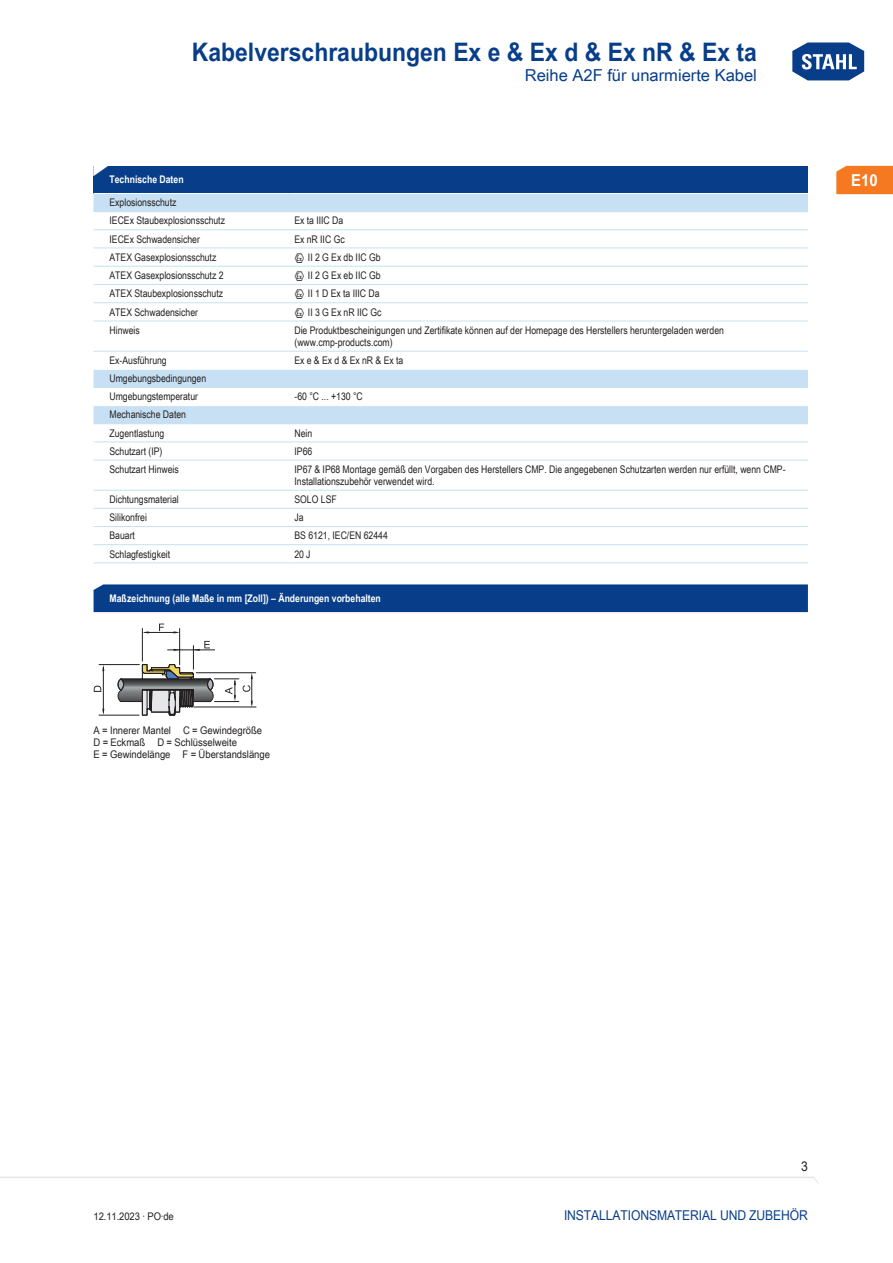
<style>
.page{position:relative;width:893px;height:1263px;background:#fff}
.page>*{position:absolute;margin:0;border:0;box-sizing:border-box;transform-origin:0 0}
.t1{font:700 25.5px "Arial Unicode MS";color:#083e89;scale:.9 1}
.TabHeader1stColumn{font:700 24px "Arial Unicode MS";color:#fff;scale:1.45 1}
.t2{font:16.5px "Arial Unicode MS";color:#083e89}
.t3{font:700 16.5px "Arial Unicode MS";color:#fff;scale:.9 1}
.t4{font:13.5px "Arial Unicode MS";letter-spacing:-.01em;color:#083e89;scale:.9 1}
.t5{font:13.5px "Arial Unicode MS";color:#231f20;scale:.9 1}
.TabBodyLeft{font:10.5px/12px "Arial Unicode MS";color:#231f20;scale:.83 1}
.TabBody1stColumn{font:10.5px "Arial Unicode MS";color:#231f20;scale:.83 1}
.TabBodyLeft-2{font:10.5px/12px "Arial Unicode MS";color:#231f20;scale:.9 1}
.TabHeader1stColumn-2{font:700 10.5px "Arial Unicode MS";color:#fff;scale:.83 1}
.s1{font-family:"STAHL Sonderzeichen"}
</style>
<div class="page">
<svg style="left:792px;top:42px;width:73px;height:39px"></svg>
<svg style="left:0;top:1176px;width:818px;height:7px"></svg>
<div style="left:836px;top:166px;width:57px;height:28px;background:#f47921"></div>
<div style="left:94px;top:584px;width:714px;height:28px;background:#083e89"></div>
<div style="left:94px;top:166px;width:714px;height:27px;background:#083e89"></div>
<svg style="left:94px;top:194px;width:714px;height:229px"></svg>
<hr style="left:94px;top:211px;width:195px;height:1px;background:#c7e0f3">
<hr style="left:289px;top:211px;width:519px;height:1px;background:#c7e0f3">
<hr style="left:94px;top:229px;width:195px;height:1px;background:#c7e0f3">
<hr style="left:289px;top:229px;width:519px;height:1px;background:#c7e0f3">
<hr style="left:94px;top:248px;width:195px;height:1px;background:#c7e0f3">
<hr style="left:289px;top:248px;width:519px;height:1px;background:#c7e0f3">
<hr style="left:94px;top:266px;width:195px;height:1px;background:#c7e0f3">
<hr style="left:289px;top:266px;width:519px;height:1px;background:#c7e0f3">
<hr style="left:94px;top:284px;width:195px;height:1px;background:#c7e0f3">
<hr style="left:289px;top:284px;width:519px;height:1px;background:#c7e0f3">
<hr style="left:94px;top:302px;width:195px;height:1px;background:#c7e0f3">
<hr style="left:289px;top:302px;width:519px;height:1px;background:#c7e0f3">
<hr style="left:94px;top:321px;width:195px;height:1px;background:#c7e0f3">
<hr style="left:289px;top:321px;width:519px;height:1px;background:#c7e0f3">
<hr style="left:94px;top:351px;width:195px;height:1px;background:#c7e0f3">
<hr style="left:289px;top:351px;width:519px;height:1px;background:#c7e0f3">
<hr style="left:94px;top:369px;width:195px;height:1px;background:#fff">
<hr style="left:289px;top:369px;width:519px;height:1px;background:#fff">
<hr style="left:94px;top:387px;width:195px;height:1px;background:#c7e0f3">
<hr style="left:289px;top:387px;width:519px;height:1px;background:#c7e0f3">
<hr style="left:94px;top:405px;width:195px;height:1px;background:#fff">
<hr style="left:289px;top:405px;width:519px;height:1px;background:#fff">
<hr style="left:94px;top:423px;width:195px;height:1px;background:#c7e0f3">
<hr style="left:289px;top:423px;width:519px;height:1px;background:#c7e0f3">
<hr style="left:94px;top:442px;width:195px;height:1px;background:#c7e0f3">
<hr style="left:289px;top:442px;width:519px;height:1px;background:#c7e0f3">
<hr style="left:94px;top:460px;width:195px;height:1px;background:#c7e0f3">
<hr style="left:289px;top:460px;width:519px;height:1px;background:#c7e0f3">
<hr style="left:94px;top:490px;width:195px;height:1px;background:#c7e0f3">
<hr style="left:289px;top:490px;width:519px;height:1px;background:#c7e0f3">
<hr style="left:94px;top:508px;width:195px;height:1px;background:#c7e0f3">
<hr style="left:289px;top:508px;width:519px;height:1px;background:#c7e0f3">
<hr style="left:94px;top:526px;width:195px;height:1px;background:#c7e0f3">
<hr style="left:289px;top:526px;width:519px;height:1px;background:#c7e0f3">
<hr style="left:94px;top:544px;width:195px;height:1px;background:#c7e0f3">
<hr style="left:94px;top:562px;width:195px;height:1px;background:#c7e0f3">
<hr style="left:289px;top:544px;width:519px;height:1px;background:#c7e0f3">
<hr style="left:289px;top:562px;width:519px;height:1px;background:#c7e0f3">
<svg style="left:94px;top:624px;width:162px;height:92px"></svg>
<h1 class="t1" style="left:192px;top:33px;width:629px">Kabelverschraubungen Ex e &amp; Ex d &amp; Ex nR &amp; Ex ta</h1>
<h3 class="t2" style="left:525px;top:63px;width:234px">Reihe A2F für unarmierte Kabel</h3>
<p class="TabHeader1stColumn" style="left:90px;top:154px;width:16px">◤</p>
<p class="TabHeader1stColumn-2" style="left:109px;top:172px;width:91px">Technische Daten</p>
<p class="TabBody1stColumn" style="left:109px;top:195px;width:82px">Explosionsschutz</p>
<p class="TabBody1stColumn" style="left:109px;top:213px;width:141px">IECEx Staubexplosionsschutz</p>
<p class="TabBodyLeft" style="left:294px;top:215px;width:60px">Ex ta IIIC Da</p>
<p class="TabBody1stColumn" style="left:109px;top:231px;width:111px">IECEx Schwadensicher</p>
<p class="TabBodyLeft" style="left:294px;top:233px;width:62px">Ex nR IIC Gc</p>
<p class="TabBody1stColumn" style="left:109px;top:249px;width:130px">ATEX Gasexplosionsschutz</p>
<p class="TabBodyLeft" style="left:294px;top:251px;width:105px"><span class="s1">E</span> II 2 G Ex db IIC Gb</p>
<p class="TabBody1stColumn" style="left:109px;top:268px;width:139px">ATEX Gasexplosionsschutz 2</p>
<p class="TabBodyLeft" style="left:294px;top:269px;width:105px"><span class="s1">E</span> II 2 G Ex eb IIC Gb</p>
<p class="TabBody1stColumn" style="left:109px;top:286px;width:138px">ATEX Staubexplosionsschutz</p>
<p class="TabBodyLeft" style="left:294px;top:287px;width:104px"><span class="s1">E</span> II 1 D Ex ta IIIC Da</p>
<p class="TabBody1stColumn" style="left:109px;top:304px;width:108px">ATEX Schwadensicher</p>
<p class="TabBodyLeft" style="left:294px;top:306px;width:106px"><span class="s1">E</span> II 3 G Ex nR IIC Gc</p>
<p class="TabBody1stColumn" style="left:109px;top:323px;width:38px">Hinweis</p>
<p class="TabBodyLeft" style="left:294px;top:324px;width:519px">Die Produktbescheinigungen und Zertifikate können auf der Homepage des Herstellers heruntergeladen werden</p>
<p class="TabBodyLeft" style="left:294px;top:336px;width:120px">(www.cmp-products.com)</p>
<p class="TabBody1stColumn" style="left:109px;top:353px;width:71px">Ex-Ausführung</p>
<p class="TabBodyLeft" style="left:294px;top:354px;width:133px">Ex e &amp; Ex d &amp; Ex nR &amp; Ex ta</p>
<p class="TabBody1stColumn" style="left:109px;top:371px;width:118px">U mgebungsbedingungen</p>
<p class="TabBody1stColumn" style="left:109px;top:389px;width:108px">Umgebungstemperatur</p>
<p class="TabBodyLeft" style="left:294px;top:390px;width:84px">-60 °C ... +130 °C</p>
<p class="TabBody1stColumn" style="left:109px;top:407px;width:94px">Mechanische Daten</p>
<p class="TabBody1stColumn" style="left:109px;top:425px;width:68px">Zugentlastung</p>
<p class="TabBodyLeft" style="left:294px;top:427px;width:23px">Nein</p>
<p class="TabBody1stColumn" style="left:109px;top:443px;width:65px">Schutzart (IP)</p>
<p class="TabBodyLeft" style="left:294px;top:445px;width:23px">IP66</p>
<p class="TabBody1stColumn" style="left:109px;top:462px;width:85px">Schutzart Hinweis</p>
<p class="TabBodyLeft" style="left:294px;top:463px;width:593px">IP67 &amp; IP68 Montage gemäß den Vorgaben des Herstellers CMP. Die angegebenen Schutzarten werden nur erfüllt, wenn CMP-<br>Installationszubehör verwendet wird.</p>
<p class="TabBody1stColumn" style="left:109px;top:492px;width:85px">Dichtungsmaterial</p>
<p class="TabBodyLeft" style="left:294px;top:493px;width:53px">SOLO LSF</p>
<p class="TabBody1stColumn" style="left:109px;top:510px;width:47px">Silikonfrei</p>
<p class="TabBodyLeft" style="left:294px;top:511px;width:13px">Ja</p>
<p class="TabBody1stColumn" style="left:109px;top:528px;width:32px">Bauart</p>
<p class="TabBodyLeft" style="left:294px;top:529px;width:114px">BS 6121, IEC/EN 62444</p>
<p class="TabBody1stColumn" style="left:109px;top:546px;width:75px">Schlagfestigkeit</p>
<p class="TabBodyLeft" style="left:294px;top:548px;width:21px">20 J</p>
<p class="TabHeader1stColumn-2" style="left:109px;top:591px;width:329px">Maßzeichnung (alle Maße in mm [Zoll]) – Änderungen vorbehalten</p>
<p class="TabBodyLeft-2" style="left:94px;top:724px;width:198px">A = Innerer Mantel C = Gewindegröße<br>D = Eckmaß D = Schlüsselweite<br>E = Gewindelänge F = Überstandslänge</p>
<h3 class="t3" style="left:851px;top:168px;width:31px">E10</h3>
<p class="t5" style="left:801px;top:1157px;width:9px">3</p>
<p class="TabBodyLeft-2" style="left:94px;top:1210px;width:91px">12.11.2023 · PO·de</p>
<p class="t4" style="left:564px;top:1205px;width:267px">Installationsmaterial und Zubehör</p>
</div>
